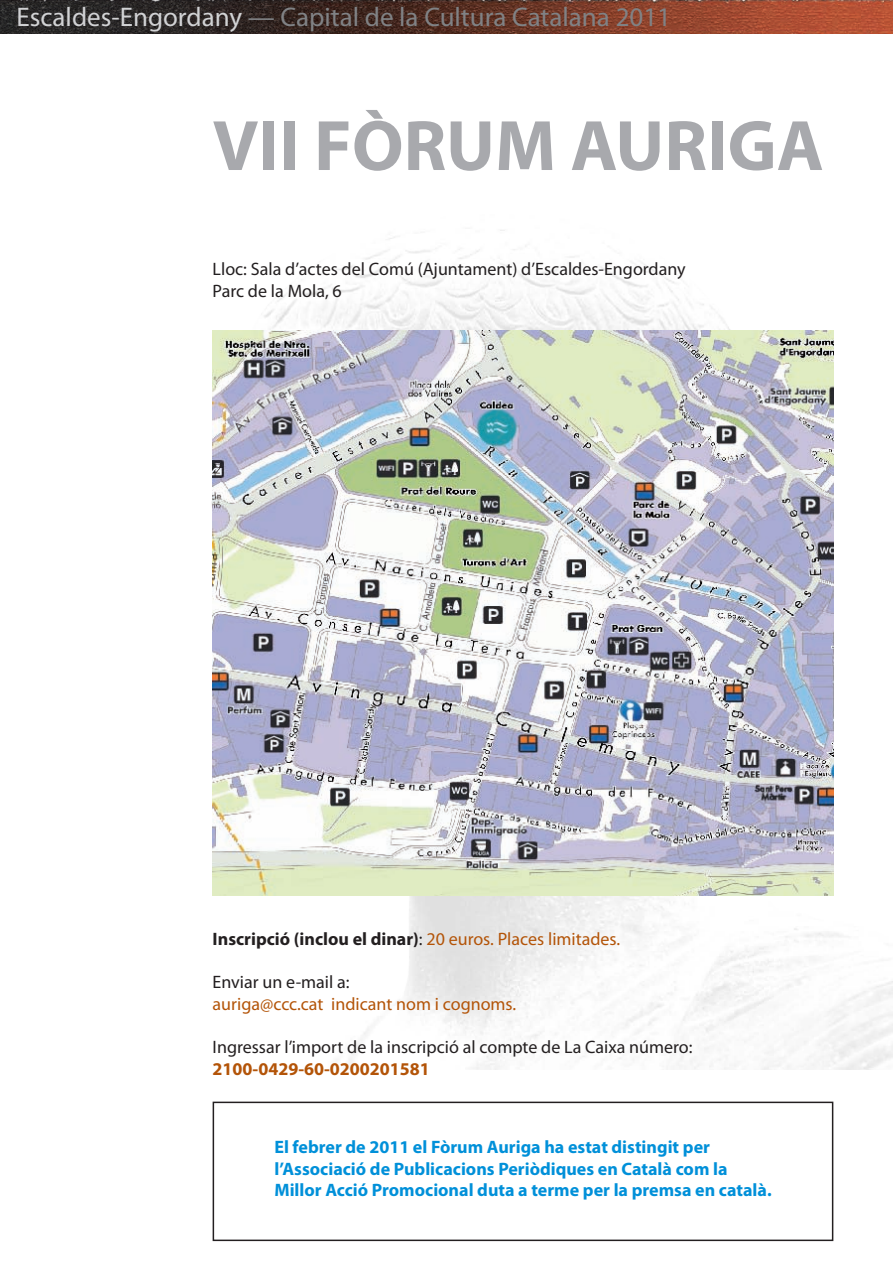
<style>
.page{position:relative;width:893px;height:1263px;background:#fff}
.page>*{position:absolute;margin:0;border:0;box-sizing:border-box;transform-origin:0 0}
.t1{font:700 72px "Myriad Pro";color:#a8a9ad}
.t2{font:27px "Myriad Pro";color:#808285}
.t3{font:700 18px/21.6px "Myriad Pro";color:#0090d9}
.t4{font:18px/21.6px "Myriad Pro";color:#231f20}
.t5{font:700 18px "Myriad Pro";color:#231f20}
.t6{font:18px "Myriad Pro";color:#b35408}
.t7{font:700 18px "Myriad Pro";color:#b35408}
.s1{color:#d1d2d4}
.s2{font-weight:400}
.s3{font-weight:400;color:#b35408}
</style>
<div class="page">
<img style="left:211px;top:230px;width:682px;height:839px">
<img style="left:0;top:0;width:893px;height:34px">
<img style="left:213px;top:331px;width:621px;height:564px">
<div style="left:213px;top:1101px;width:620px;height:140px;border:2px solid #231f20"></div>
<h2 class="t2" style="left:17px;top:0;width:656px"><span class="s1">Escaldes-Engordany</span> — Capital de la Cultura Catalana 2011</h2>
<h1 class="t1" style="left:213px;top:99px;width:613px">VII FÒRUM AURIGA</h1>
<p class="t4" style="left:213px;top:258px;width:475px">Lloc: Sala d’actes del Comú (Ajuntament) d’Escaldes-Engordany<br>Parc de la Mola, 6</p>
<p class="t5" style="left:213px;top:927px;width:409px">Inscripció (inclou el dinar)<span class="s2">:</span> <span class="s3">20 euros. Places limitades.</span></p>
<p class="t4" style="left:213px;top:971px;width:138px">Enviar un e-mail a:</p>
<p class="t6" style="left:213px;top:992px;width:305px">auriga@ccc.cat indicant nom i cognoms.</p>
<p class="t4" style="left:213px;top:1036px;width:481px">Ingressar l’import de la inscripció al compte de La Caixa número:</p>
<p class="t7" style="left:213px;top:1057px;width:219px">2100-0429-60-0200201581</p>
<p class="t3" style="left:274px;top:1136px;width:499px">El febrer de 2011 el Fòrum Auriga ha estat distingit per l’Associació de Publicacions Periòdiques en Català com la<br>Millor Acció Promocional duta a terme per la premsa en català.</p>
</div>
